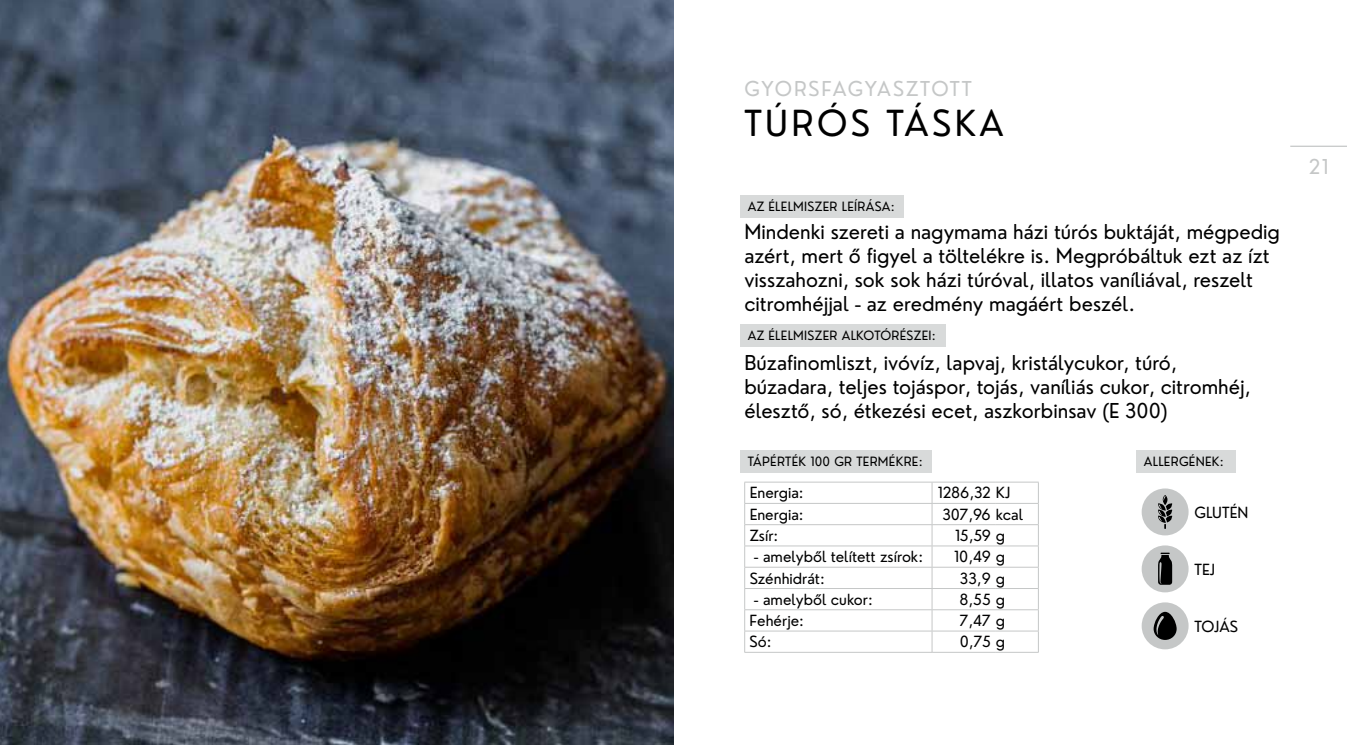
<style>
.page{position:relative;width:1347px;height:745px;background:#fff}
.page>*{position:absolute;margin:0;border:0;box-sizing:border-box;transform-origin:0 0}
.t1{font:35px "Nourd";color:#000}
.t2{font:20px/24px "Nourd";color:#000}
.t3{font:20px "Nourd";letter-spacing:.095em;color:#c5c7c7}
.t4{font:15px "Nourd";color:#000}
.t5{font:12.5px "Nourd";letter-spacing:.025em;color:#000}
</style>
<div class="page">
<img style="left:0;top:0;width:673px;height:744px">
<hr style="left:1290px;top:145px;width:56px;height:2px;background:#c5c7c7">
<div style="left:740px;top:323px;width:206px;height:23px;background:#d8dada"></div>
<div style="left:1136px;top:450px;width:99px;height:22px;background:#d8dada"></div>
<div style="left:740px;top:450px;width:192px;height:22px;background:#d8dada"></div>
<div style="left:740px;top:195px;width:163px;height:22px;background:#d8dada"></div>
<hr style="left:744px;top:481px;width:188px;height:1px;background:#c5c7c7">
<hr style="left:932px;top:481px;width:63px;height:1px;background:#c5c7c7">
<hr style="left:995px;top:481px;width:43px;height:1px;background:#c5c7c7">
<hr style="left:744px;top:502px;width:188px;height:1px;background:#c5c7c7">
<hr style="left:932px;top:502px;width:63px;height:1px;background:#c5c7c7">
<hr style="left:995px;top:502px;width:43px;height:1px;background:#c5c7c7">
<hr style="left:744px;top:524px;width:188px;height:1px;background:#c5c7c7">
<hr style="left:932px;top:524px;width:63px;height:1px;background:#c5c7c7">
<hr style="left:995px;top:524px;width:43px;height:1px;background:#c5c7c7">
<hr style="left:744px;top:545px;width:188px;height:1px;background:#c5c7c7">
<hr style="left:932px;top:545px;width:63px;height:1px;background:#c5c7c7">
<hr style="left:995px;top:545px;width:43px;height:1px;background:#c5c7c7">
<hr style="left:744px;top:566px;width:188px;height:1px;background:#c5c7c7">
<hr style="left:932px;top:566px;width:63px;height:1px;background:#c5c7c7">
<hr style="left:995px;top:566px;width:43px;height:1px;background:#c5c7c7">
<hr style="left:744px;top:587px;width:188px;height:1px;background:#c5c7c7">
<hr style="left:932px;top:587px;width:63px;height:1px;background:#c5c7c7">
<hr style="left:995px;top:587px;width:43px;height:1px;background:#c5c7c7">
<hr style="left:744px;top:609px;width:188px;height:1px;background:#c5c7c7">
<hr style="left:932px;top:609px;width:63px;height:1px;background:#c5c7c7">
<hr style="left:995px;top:609px;width:43px;height:1px;background:#c5c7c7">
<hr style="left:744px;top:630px;width:188px;height:1px;background:#c5c7c7">
<svg style="left:744px;top:482px;width:1px;height:169px"></svg>
<hr style="left:932px;top:630px;width:63px;height:1px;background:#c5c7c7">
<svg style="left:931px;top:482px;width:1px;height:169px"></svg>
<hr style="left:995px;top:630px;width:43px;height:1px;background:#c5c7c7">
<svg style="left:1038px;top:482px;width:1px;height:169px"></svg>
<hr style="left:744px;top:651px;width:188px;height:1px;background:#c5c7c7">
<hr style="left:932px;top:651px;width:63px;height:1px;background:#c5c7c7">
<hr style="left:995px;top:651px;width:43px;height:1px;background:#c5c7c7">
<div style="left:1141px;top:488px;width:47px;height:47px;background:#c5c7c7;border-radius:50%"></div>
<svg style="left:1158px;top:495px;width:14px;height:33px"></svg>
<div style="left:1141px;top:545px;width:47px;height:47px;background:#c5c7c7;border-radius:50%"></div>
<svg style="left:1158px;top:552px;width:14px;height:32px"></svg>
<div style="left:1141px;top:602px;width:47px;height:47px;background:#c5c7c7;border-radius:50%"></div>
<svg style="left:1153px;top:611px;width:23px;height:28px"></svg>
<p class="t3" style="left:744px;top:77px;width:229px">gyorsfagyasztott</p>
<h1 class="t1" style="left:744px;top:102px;width:165px">TÚRÓS TÁS</h1>
<h1 class="t1" style="left:954px;top:102px;width:50px">KA</h1>
<p class="t5" style="left:747px;top:199px;width:148px">Az élelmiszer leírása:</p>
<p class="t2" style="left:744px;top:220px;width:537px">Mindenki szereti a nagymama házi túrós buktáját, mégpedig azért, mert ő figyel a töltelékre is. Megpróbáltuk ezt az ízt visszahozni, sok sok házi túróval, illatos vaníliával, reszelt citromhéjjal - az eredmény magáért beszél.</p>
<p class="t2" style="left:744px;top:350px;width:508px">Búzafinomliszt, ivóvíz, lapvaj, kristálycukor, túró, búzadara, teljes tojáspor, tojás, vaníliás cukor, citromhéj, élesztő, só, étkezési ecet, aszkorbinsav (E 300)</p>
<p class="t5" style="left:747px;top:327px;width:190px">Az élelmiszer alkotórészei:</p>
<p class="t5" style="left:747px;top:454px;width:176px">Tápérték 100 gr termékre:</p>
<p class="t5" style="left:1143px;top:454px;width:81px">Allergén EK:</p>
<p class="t4" style="left:749px;top:483px;width:56px">Energia:</p>
<p class="t4" style="left:937px;top:483px;width:74px">1286,32 KJ</p>
<p class="t4" style="left:749px;top:505px;width:56px">Energia:</p>
<p class="t4" style="left:942px;top:505px;width:82px">307,96 kcal</p>
<p class="t4" style="left:749px;top:526px;width:30px">Zsír:</p>
<p class="t4" style="left:955px;top:526px;width:52px">15,59 g</p>
<p class="t4" style="left:754px;top:547px;width:171px">- amelyből telített zsírok:</p>
<p class="t4" style="left:954px;top:547px;width:52px">10,49 g</p>
<p class="t4" style="left:749px;top:569px;width:77px">Szénhidrát:</p>
<p class="t4" style="left:959px;top:569px;width:47px">33,9 g</p>
<p class="t4" style="left:754px;top:590px;width:120px">- amelyből cukor:</p>
<p class="t4" style="left:959px;top:590px;width:47px">8,55 g</p>
<p class="t4" style="left:749px;top:611px;width:56px">Fehérje:</p>
<p class="t4" style="left:959px;top:611px;width:47px">7,47 g</p>
<p class="t4" style="left:749px;top:632px;width:24px">Só:</p>
<p class="t4" style="left:959px;top:632px;width:47px">0,75 g</p>
<p class="t4" style="left:1194px;top:503px;width:52px">Glutén</p>
<p class="t4" style="left:1194px;top:560px;width:8px">Tej</p>
<p class="t4" style="left:1194px;top:616px;width:45px">Tojás</p>
<p class="t3" style="left:1308px;top:155px;width:21px">21</p>
</div>
